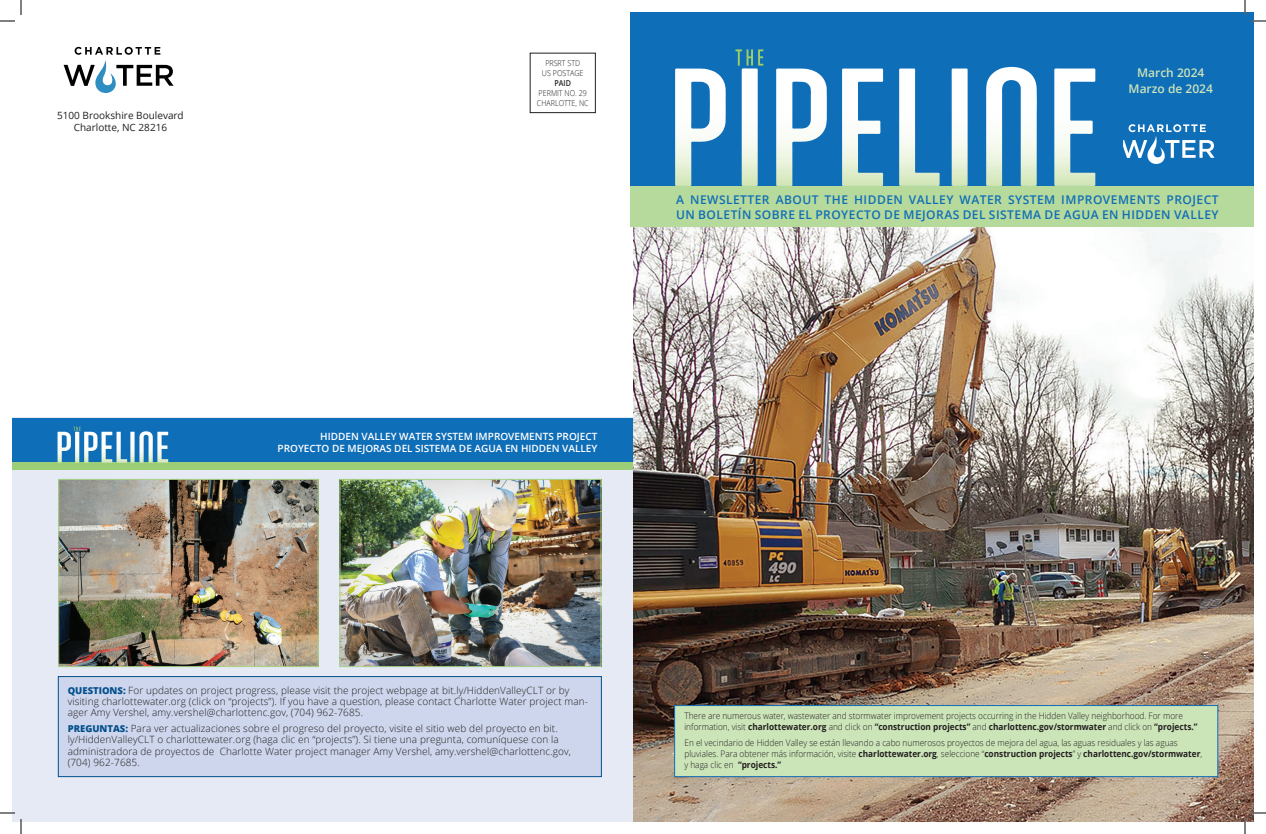
<style>
.page{position:relative;width:1266px;height:834px;background:#fff}
.page>*{position:absolute;margin:0;border:0;box-sizing:border-box;transform-origin:0 0}
.t1{font:600 12px/14.4px "Open Sans";letter-spacing:.04em;color:#0f6eb8}
.t2{font:600 12px/16px "Open Sans";color:#cbe4b8;text-align:center}
.t3{font:300 10px/11.5px "Open Sans";letter-spacing:.01em;color:#231f20}
.t4{font:600 10px/12px "Open Sans";color:#fff;text-align:right}
.t5{font:10px/12px "Open Sans";color:#231f20;text-align:center}
.t6{font:300 9px/11px "Open Sans";color:#231f20;scale:.92 1}
.t7{font:300 8.1px/10px "Open Sans";color:#231f20;text-align:center;scale:.88 1}
.t8{font:600 8.1px "Open Sans";color:#231f20;scale:.88 1}
.s1{font-weight:800;font-size:9.5px;color:#04508d}
.s2{font-weight:700}
</style>
<div class="page">
<div style="left:12px;top:418px;width:630px;height:404px;background:#e5eaf5"></div>
<div style="left:12px;top:446px;width:630px;height:24px;background:#9cce77"></div>
<div style="left:12px;top:418px;width:630px;height:44px;background:#0f6eb8"></div>
<svg style="left:57px;top:427px;width:111px;height:36px"></svg>
<div style="left:58px;top:677px;width:543px;height:100px;background:#cdd6ec"></div>
<div style="left:58px;top:676px;width:544px;height:101px;border:1px solid #04508d"></div>
<img style="left:341px;top:481px;width:258px;height:184px">
<div style="left:339px;top:479px;width:262px;height:188px;border:1px solid #aad489"></div>
<img style="left:60px;top:481px;width:257px;height:184px">
<div style="left:58px;top:479px;width:261px;height:188px;border:1px solid #aad489"></div>
<img style="left:633px;top:227px;width:621px;height:595px">
<svg style="left:64px;top:47px;width:110px;height:46px"></svg>
<div style="left:530px;top:53px;width:66px;height:60px;border:1px solid #231f20"></div>
<div style="left:674px;top:705px;width:544px;height:72px;background:#cbe4b8;border:1px solid #0f6eb8"></div>
<div style="left:630px;top:63px;width:624px;height:164px;background:#b6da9b"></div>
<div style="left:630px;top:12px;width:624px;height:174px;background:#0f6eb8"></div>
<svg style="left:1123px;top:124px;width:92px;height:40px"></svg>
<svg style="left:675px;top:68px;width:51px;height:118px"></svg>
<svg style="left:776px;top:68px;width:51px;height:118px"></svg>
<svg style="left:842px;top:68px;width:41px;height:118px"></svg>
<svg style="left:986px;top:67px;width:51px;height:119px"></svg>
<svg style="left:899px;top:68px;width:41px;height:118px"></svg>
<svg style="left:952px;top:68px;width:16px;height:118px;background:#eef5ed"></svg>
<svg style="left:1054px;top:68px;width:42px;height:118px"></svg>
<svg style="left:736px;top:49px;width:27px;height:137px"></svg>
<svg style="left:0;top:0;width:22px;height:22px"></svg>
<svg style="left:0;top:812px;width:22px;height:22px"></svg>
<svg style="left:1244px;top:0;width:22px;height:22px"></svg>
<svg style="left:1244px;top:812px;width:22px;height:22px"></svg>
<p class="t5" style="left:57px;top:109px;width:128px">5100 Brookshire Boulevard<br>Charlotte, NC 28216</p>
<p class="t7" style="left:542px;top:58px;width:49px">PRSRT STD<br>US POSTAGE</p>
<p class="t8" style="left:554px;top:77px;width:20px">PAID</p>
<p class="t7" style="left:537px;top:88px;width:60px;text-align:left">PERMIT NO. 29<br>CHARLOTTE, NC</p>
<p class="t2" style="left:1129px;top:64px;width:86px">March 2024<br>Marzo de 2024</p>
<p class="t1" style="left:676px;top:192px;width:544px">A NEWSLETTER ABOUT THE HIDDEN VALLEY WATER SYSTEM IMPROVEMENTS PROJECT<br>UN BOLETÍN SOBRE EL PROYECTO DE MEJORAS DEL SISTEMA DE AGUA EN HIDDEN VALLEY</p>
<p class="t4" style="left:278px;top:431px;width:321px">HIDDEN VALLEY WATER SYSTEM IMPROVEMENTS PROJECT<br>PROYECTO DE MEJORAS DEL SISTEMA DE AGUA EN HIDDEN VALLEY</p>
<p class="t3" style="left:68px;top:684px;width:522px;line-height:11px"><span class="s1">QUESTIONS:</span> For updates on project progress, please visit the project webpage at bit.ly/HiddenValleyCLT or by visiting charlottewater.org (click on “projects”). If you have a question, please contact Charlotte Water project man&shy;ager Amy Vershel, amy.vershel@charlottenc.gov, (704) 962-7685.</p>
<p class="t3" style="left:68px;top:722px;width:505px"><span class="s1">PREGUNTAS:</span> Para ver actualizaciones sobre el progreso del proyecto, visite el sitio web del proyecto en bit. ly/HiddenValleyCLT o charlottewater.org (haga clic en “projects”). Si tiene una pregunta, comuníquese con la administradora de proyectos de Charlotte Water project manager Amy Vershel, amy.vershel@charlottenc.gov, (704) 962-7685.</p>
<p class="t6" style="left:684px;top:710px;width:559px">There are numerous water, wastewater and stormwater improvement projects occurring in the Hidden Valley neighborhood. For more information, visit <span class="s2">charlottewater.org</span> and click on <span class="s2">“construction projects”</span> and <span class="s2">charlottenc.gov/stormwater</span> and click on <span class="s2">“projects.”</span></p>
<p class="t6" style="left:684px;top:737px;width:564px">En el vecindario de Hidden Valley se están llevando a cabo numerosos proyectos de mejora del agua, las aguas residuales y las aguas pluviales. Para obtener más información, visite <span class="s2">charlottewater.org</span>, seleccione “<span class="s2">construction projects</span>” y <span class="s2">charlottenc.gov/stormwater</span>, y haga clic en <span class="s2">“projects.”</span></p>
</div>
